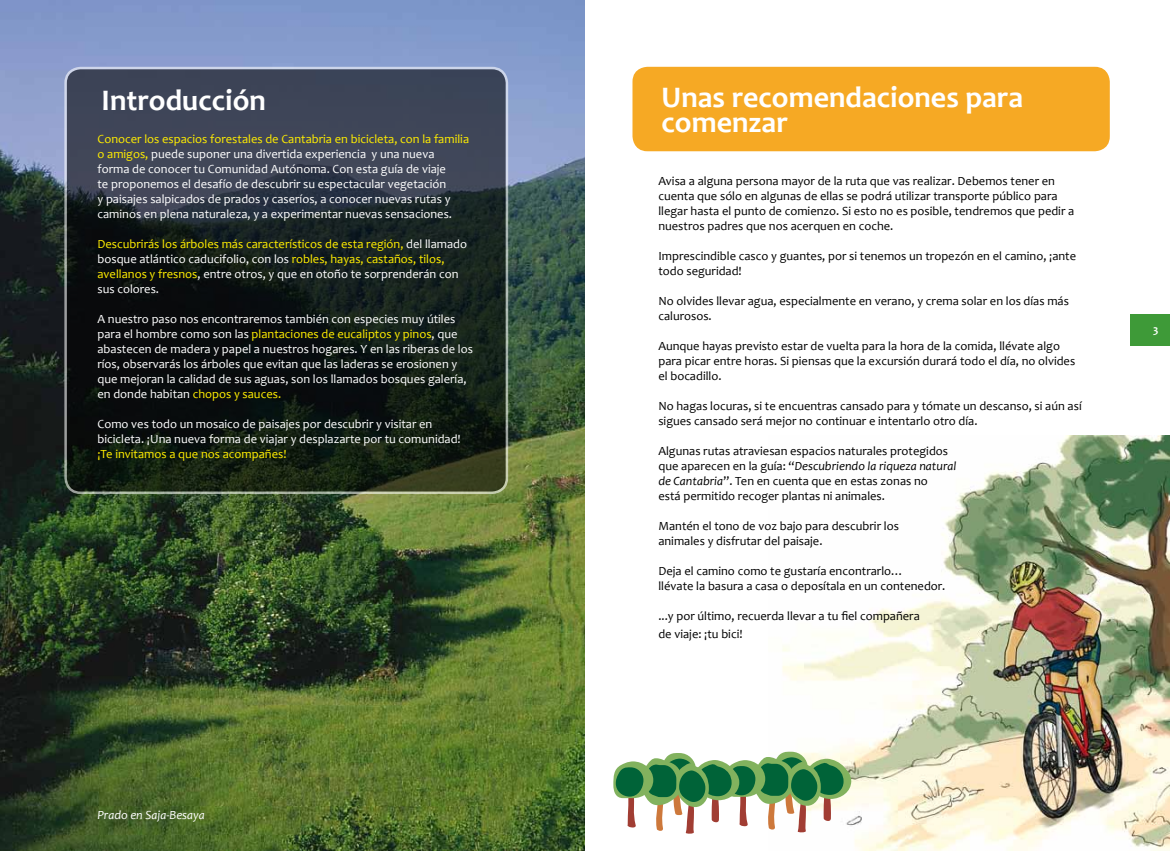
<style>
.page{position:relative;width:1170px;height:851px;background:#fff}
.page>*{position:absolute;margin:0;border:0;box-sizing:border-box;transform-origin:0 0}
.t1{font:700 30px/25px "Candara";color:#fff}
.t2{font:12.5px/15px "Candara";color:#000}
.t3{font:12.5px/15px "Candara";color:#fff}
.t4{font:12.5px/15px "Candara";color:#ffed00}
.t5{font:italic 12.5px "Candara";color:#fff}
.t6{font:700 11.25px "Candara";color:#fff}
.s1{color:#ffed00}
.s2{color:#fff}
.s3{font-style:italic}
</style>
<div class="page">
<div style="left:1130px;top:314px;width:39px;height:32px;background:#3e9a38"></div>
<img style="left:782px;top:435px;width:387px;height:415px">
<img style="left:0;top:0;width:585px;height:850px">
<svg style="left:66px;top:68px;width:441px;height:424px;background:#1e2629"></svg>
<div style="left:64px;top:67px;width:444px;height:427px;border:2px solid #fff;border-radius:15px"></div>
<div style="left:632px;top:67px;width:477px;height:84px;background:#f6a924;border-radius:15px"></div>
<svg style="left:613px;top:751px;width:238px;height:83px"></svg>
<h1 class="t1" style="left:102px;top:88px;width:166px">Introducción</h1>
<p class="t3" style="left:97px;top:131px;width:373px"><span class="s1">Conocer los espacios forestales de Cantabria en bicicleta, con la familia o amigos,</span> puede suponer una divertida experiencia y una nueva forma de conocer tu Comunidad Autónoma. Con esta guía de viaje<br>te proponemos el desafío de descubrir su espectacular vegetación<br>y paisajes salpicados de prados y caseríos, a conocer nuevas rutas y caminos en plena naturaleza, y a experimentar nuevas sensaciones.</p>
<p class="t4" style="left:97px;top:236px;width:371px">Descubrirás los árboles más característicos de esta región, <span class="s2">del llamado bosque atlántico caducifolio, con los</span> robles, hayas, castaños, tilos, avellanos y fresnos<span class="s2">, entre otros, y que en otoño te sorprenderán con sus colores.</span></p>
<p class="t3" style="left:97px;top:311px;width:377px">A nuestro paso nos encontraremos también con especies muy útiles para el hombre como son las <span class="s1">plantaciones de eucaliptos y pinos</span>, que abastecen de madera y papel a nuestros hogares. Y en las riberas de los ríos, observarás los árboles que evitan que las laderas se erosionen y que mejoran la calidad de sus aguas, son los llamados bosques galería, en donde habitan <span class="s1">chopos y sauces.</span></p>
<p class="t3" style="left:97px;top:416px;width:365px">Como ves todo un mosaico de paisajes por descubrir y visitar en bicicleta. ¡Una nueva forma de viajar y desplazarte por tu comunidad!</p>
<p class="t4" style="left:97px;top:446px;width:190px">¡Te invitamos a que nos acompañes!</p>
<p class="t5" style="left:97px;top:807px;width:109px">Prado en Saja-Besaya</p>
<h1 class="t1" style="left:661px;top:85px;width:363px">Unas recomendaciones para comenzar</h1>
<p class="t2" style="left:658px;top:174px;width:417px">Avisa a alguna persona mayor de la ruta que vas realizar. Debemos tener en cuenta que sólo en algunas de ellas se podrá utilizar transporte público para llegar hasta el punto de comienzo. Si esto no es posible, tendremos que pedir a nuestros padres que nos acerquen en coche.</p>
<p class="t2" style="left:658px;top:249px;width:419px">Imprescindible casco y guantes, por si tenemos un tropezón en el camino, ¡ante todo seguridad!</p>
<p class="t2" style="left:658px;top:294px;width:412px">No olvides llevar agua, especialmente en verano, y crema solar en los días más calurosos.</p>
<p class="t2" style="left:658px;top:339px;width:418px">Aunque hayas previsto estar de vuelta para la hora de la comida, llévate algo para picar entre horas. Si piensas que la excursión durará todo el día, no olvides el bocadillo.</p>
<p class="t2" style="left:658px;top:399px;width:425px">No hagas locuras, si te encuentras cansado para y tómate un descanso, si aún así sigues cansado será mejor no continuar e intentarlo otro día.</p>
<p class="t2" style="left:658px;top:444px;width:299px">Algunas rutas atraviesan espacios naturales protegidos que aparecen en la guía: “<span class="s3">Descubriendo la riqueza natural de Cantabria</span>”. Ten en cuenta que en estas zonas no<br>está permitido recoger plantas ni animales.</p>
<p class="t2" style="left:658px;top:519px;width:242px">Mantén el tono de voz bajo para descubrir los animales y disfrutar del paisaje.</p>
<p class="t2" style="left:658px;top:564px;width:288px">Deja el camino como te gustaría encontrarlo…<br>llévate la basura a casa o deposítala en un contenedor.</p>
<p class="t2" style="left:658px;top:607px;width:263px;line-height:17.5px">...y por último, recuerda llevar a tu fiel compañera de viaje: ¡tu bici!</p>
<p class="t6" style="left:1153px;top:322px;width:7px">3</p>
</div>
